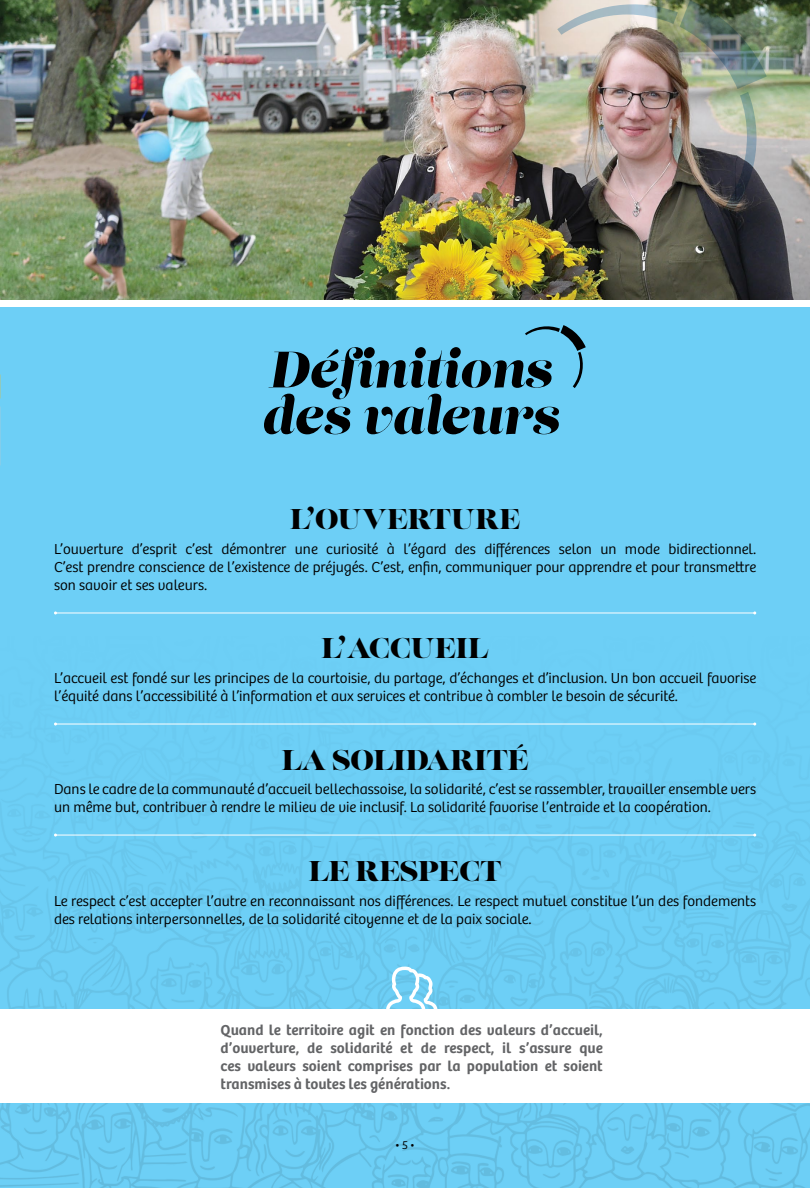
<style>
.page{position:relative;width:810px;height:1188px;background:#fff}
.page>*{position:absolute;margin:0;border:0;box-sizing:border-box;transform-origin:0 0}
.t1{font:italic 51px/46.5px "Lust Didone";color:#000}
.t2{font:28.5px "Lust";letter-spacing:.005em;color:#000}
.t3{font:300 15px/18px "Bree";color:#000}
.t4{font:600 15px/18px "Bree";color:#636466;text-align:justify}
.t5{font:300 12px "Bree";color:#000}
</style>
<div class="page">
<div style="left:0;top:307px;width:810px;height:881px;background:#6dcff6"></div>
<img style="left:0;top:614px;width:810px;height:574px">
<img style="left:0;top:0;width:810px;height:299px">
<hr style="left:56px;top:613px;width:699px;height:1px;background:#fff">
<hr style="left:56px;top:724px;width:699px;height:1px;background:#fff">
<hr style="left:56px;top:835px;width:699px;height:1px;background:#fff">
<div style="left:0;top:1009px;width:810px;height:94px;background:#fff"></div>
<svg style="left:525px;top:325px;width:61px;height:63px"></svg>
<svg style="left:386px;top:967px;width:51px;height:42px"></svg>
<img style="left:557px;top:0;width:210px;height:217px">
<h1 class="t1" style="left:263px;top:349px;width:299px">Définitions des valeurs</h1>
<h2 class="t2" style="left:290px;top:501px;width:231px">L’OUVERTURE</h2>
<p class="t3" style="left:54px;top:540px;width:704px;text-align:justify">L’ouverture d’esprit c’est démontrer une curiosité à l’égard des différences selon un mode bidirectionnel.<br>C’est prendre conscience de l’existence de préjugés. C’est, enfin, communiquer pour apprendre et pour transmettre son savoir et ses valeurs.</p>
<h2 class="t2" style="left:322px;top:630px;width:168px">L’ACCUEIL</h2>
<p class="t3" style="left:54px;top:670px;width:704px">L’accueil est fondé sur les principes de la courtoisie, du partage, d’échanges et d’inclusion. Un bon accueil favorise l’équité dans l’accessibilité à l’information et aux services et contribue à combler le besoin de sécurité.</p>
<h2 class="t2" style="left:282px;top:742px;width:248px">LA SOLIDARITÉ</h2>
<p class="t3" style="left:54px;top:781px;width:704px">Dans le cadre de la communauté d’accueil bellechassoise, la solidarité, c’est se rassembler, travailler ensemble vers un même but, contribuer à rendre le milieu de vie inclusif. La solidarité favorise l’entraide et la coopération.</p>
<h2 class="t2" style="left:309px;top:853px;width:194px">LE RESPECT</h2>
<p class="t3" style="left:54px;top:892px;width:704px">Le respect c’est accepter l’autre en reconnaissant nos différences. Le respect mutuel constitue l’un des fondements des relations interpersonnelles, de la solidarité citoyenne et de la paix sociale.</p>
<p class="t4" style="left:221px;top:1021px;width:384px">Quand le territoire agit en fonction des valeurs d’accueil, d’ouverture, de solidarité et de respect, il s’assure que ces valeurs soient comprises par la population et soient transmises à toutes les générations.</p>
<p class="t5" style="left:395px;top:1138px;width:22px">• 5 •</p>
</div>
